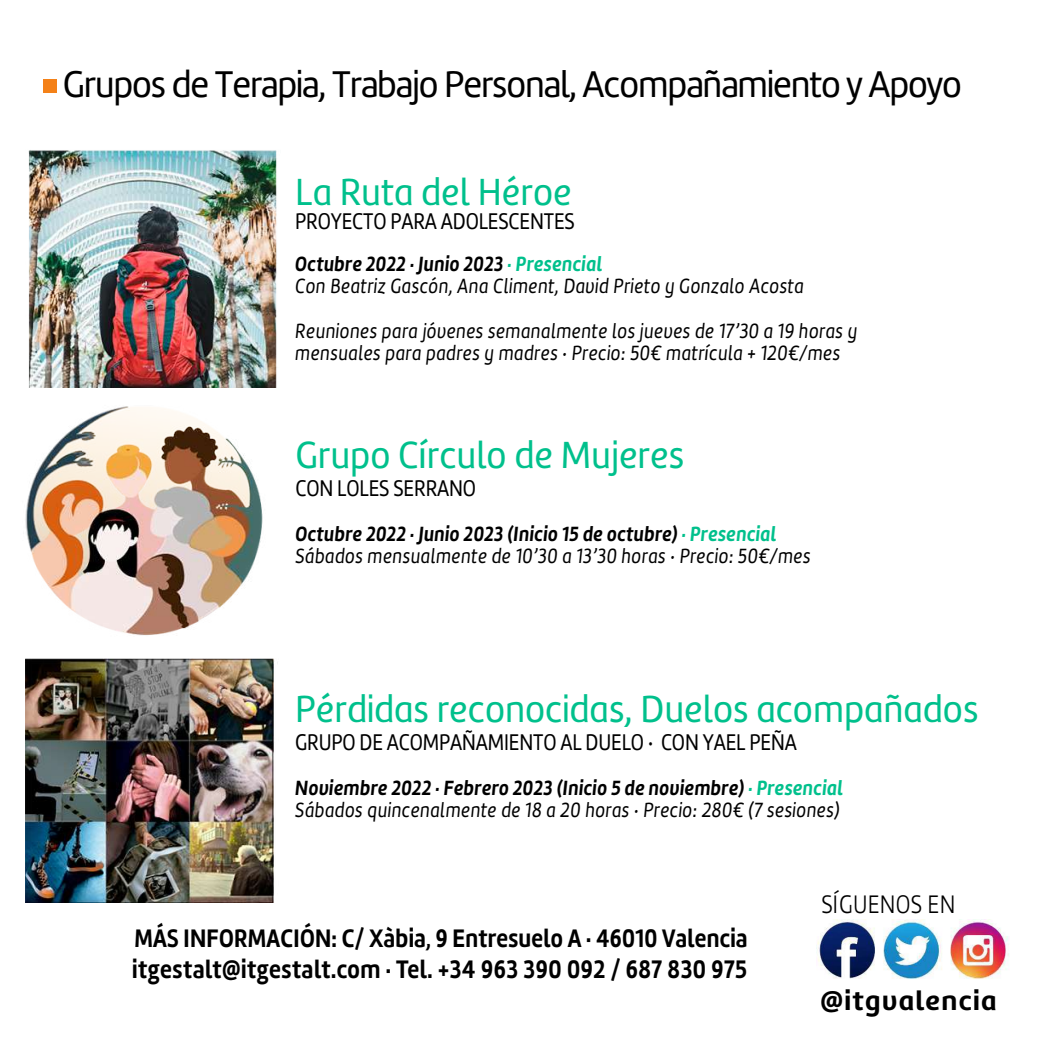
<style>
.page{position:relative;width:1050px;height:1050px;background:#fff}
.page>*{position:absolute;margin:0;border:0;box-sizing:border-box;transform-origin:0 0}
.t1{font:39.11px "Marine UP";color:#00c08c;scale:.95 1}
.t2{font:38.5px "Marine";letter-spacing:-.03em;color:#000;scale:.95 1}
.t3{font:700 28px "Marine UP";letter-spacing:.05em;color:#000}
.t4{font:700 26.25px/31.5px "Marine";letter-spacing:.015em;color:#000;scale:.85 1}
.t5{font:300 26.25px "Marine";letter-spacing:.01em;color:#000;scale:.85 1}
.t6{font:23.54px "Marine";letter-spacing:-.01em;color:#000;scale:.85 1}
.t7{font:italic 21.35px/22.2px "Marine";letter-spacing:.025em;color:#000;scale:.87 1}
.s1{font-weight:700}
.s2{font-weight:700;color:#00c08c}
</style>
<div class="page">
<img style="left:26px;top:659px;width:252px;height:243px">
<img style="left:25px;top:406px;width:238px;height:230px">
<img style="left:28px;top:150px;width:249px;height:238px">
<div style="left:44px;top:80px;width:13px;height:13px;background:#f48118"></div>
<img style="left:816px;top:920px;width:194px;height:59px">
<h2 class="t2" style="left:63px;top:59px;width:948px">Grupos de Terapia, Trabajo Personal, Acompañamiento y Apoyo</h2>
<h1 class="t1" style="left:295px;top:168px;width:293px">La Ruta del Héroe</h1>
<p class="t6" style="left:295px;top:207px;width:331px">PROYECTO PARA ADOLESCENTES</p>
<p class="t7" style="left:295px;top:253px;width:586px"><span class="s1">Octubre 2022 · Junio 2023</span> <span class="s2">· Presencial<br></span>Con Beatriz Gascón, Ana Climent, David Prieto y Gonzalo Acosta</p>
<p class="t7" style="left:295px;top:320px;width:647px">Reuniones para jóvenes semanalmente los jueves de 17’30 a 19 horas y mensuales para padres y madres · Precio: 50€ matrícula + 120€/mes</p>
<h1 class="t1" style="left:295px;top:430px;width:411px">Grupo Círculo de Mujeres</h1>
<p class="t6" style="left:295px;top:473px;width:214px">CON LOLES SERRANO</p>
<p class="t7" style="left:295px;top:523px;width:594px"><span class="s1">Octubre 2022 · Junio 2023 (Inicio 15 de octubre)</span> <span class="s2">· Presencial<br></span>Sábados mensualmente de 10’30 a 13’30 horas · Precio: 50€/mes</p>
<h1 class="t1" style="left:295px;top:685px;width:721px">Pérdidas reconocidas, Duelos acompañados</h1>
<p class="t6" style="left:295px;top:728px;width:592px">GRUPO DE ACOMPAÑAMIENTO AL DUELO · CON YAEL PEÑA</p>
<p class="t7" style="left:295px;top:777px;width:631px"><span class="s1">Noviembre 2022 · Febrero 2023 (Inicio 5 de noviembre)</span> <span class="s2">· Presencial<br></span>Sábados quincenalmente de 18 a 20 horas · Precio: 280€ (7 sesiones)</p>
<p class="t4" style="left:132px;top:922px;width:725px">MÁS INFORMACIÓN: C/ Xàbia, 9 Entresuelo A · 46010 Valencia itgestalt@itgestalt.com · Tel. +34 963 390 092 / 687 830 975</p>
<p class="t5" style="left:822px;top:889px;width:159px">SÍGUENOS EN</p>
<h3 class="t3" style="left:821px;top:982px;width:178px">@itgvalencia</h3>
</div>
